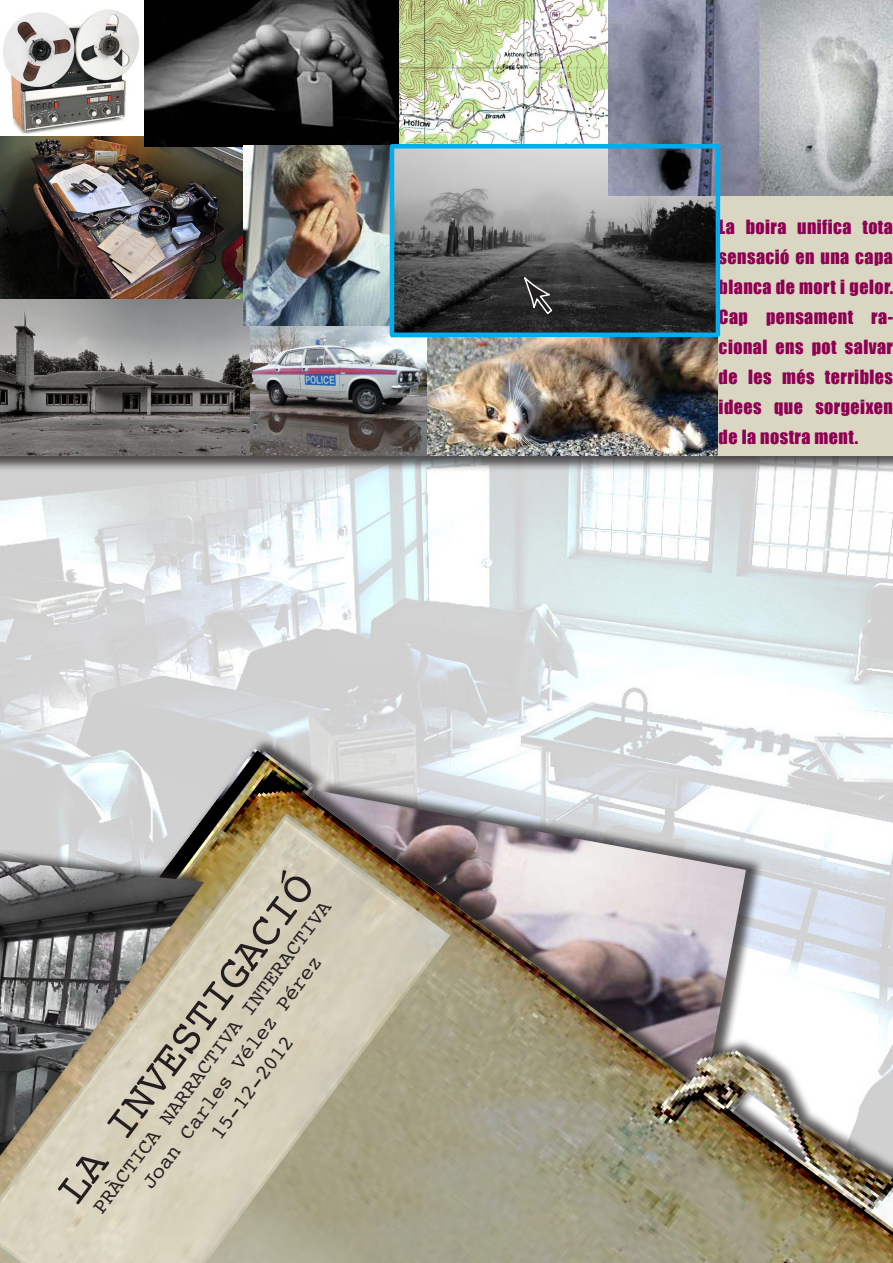
<style>
.page{position:relative;width:893px;height:1263px;background:#fff}
.page>*{position:absolute;margin:0;border:0;box-sizing:border-box;transform-origin:0 0}
.times_10_fotos{font:45px "Courier";color:#231f20}
.times_10_fotos-2{font:21px "Courier";color:#231f20}
.Estilo_de_párrafo_1{font:18px/30px "Impact";letter-spacing:.025em;color:#8e0053;text-align:justify}
</style>
<div class="page">
<img style="left:3px;top:9px;width:136px;height:124px">
<img style="left:249px;top:326px;width:178px;height:76px">
<img style="left:0;top:298px;width:249px;height:104px">
<img style="left:0;top:136px;width:244px;height:162px">
<img style="left:391px;top:149px;width:324px;height:189px">
<img style="left:144px;top:0;width:464px;height:147px">
<img style="left:427px;top:337px;width:292px;height:65px">
<img style="left:0;top:402px;width:893px;height:861px">
<div style="left:0;top:832px;width:210px;height:333px;background:#231f20;opacity:.75"></div>
<img style="left:0;top:860px;width:204px;height:296px">
<img style="left:608px;top:0;width:285px;height:196px">
<img style="left:244px;top:146px;width:146px;height:180px">
<div style="left:719px;top:196px;width:174px;height:260px;background:#d9d7c1"></div>
<div style="left:390px;top:144px;width:330px;height:193px;border:4px solid #00aeef"></div>
<svg style="left:523px;top:278px;width:31px;height:38px"></svg>
<p class="times_10_fotos" style="left:38px;top:1176px;width:400px;rotate:-53deg">LA INVESTIGACIÓ</p>
<p class="times_10_fotos-2" style="left:83px;top:1201px;width:386px;rotate:-53deg">PRÀCTICA NARRACTIVA INTERACTIVA</p>
<p class="times_10_fotos-2" style="left:133px;top:1176px;width:287px;rotate:-53deg">Joan Carles Vélez Pérez</p>
<p class="times_10_fotos-2" style="left:202px;top:1127px;width:126px;rotate:-53deg">15-12-2012</p>
<p class="Estilo_de_párrafo_1" style="left:719px;top:211px;width:176px">La boira unifica tota sensació en una capa blanca de mort i gelor.<br>Cap pensament ra&shy;cional ens pot salvar de les més terribles idees que sorgeixen de la nostra ment.</p>
</div>
